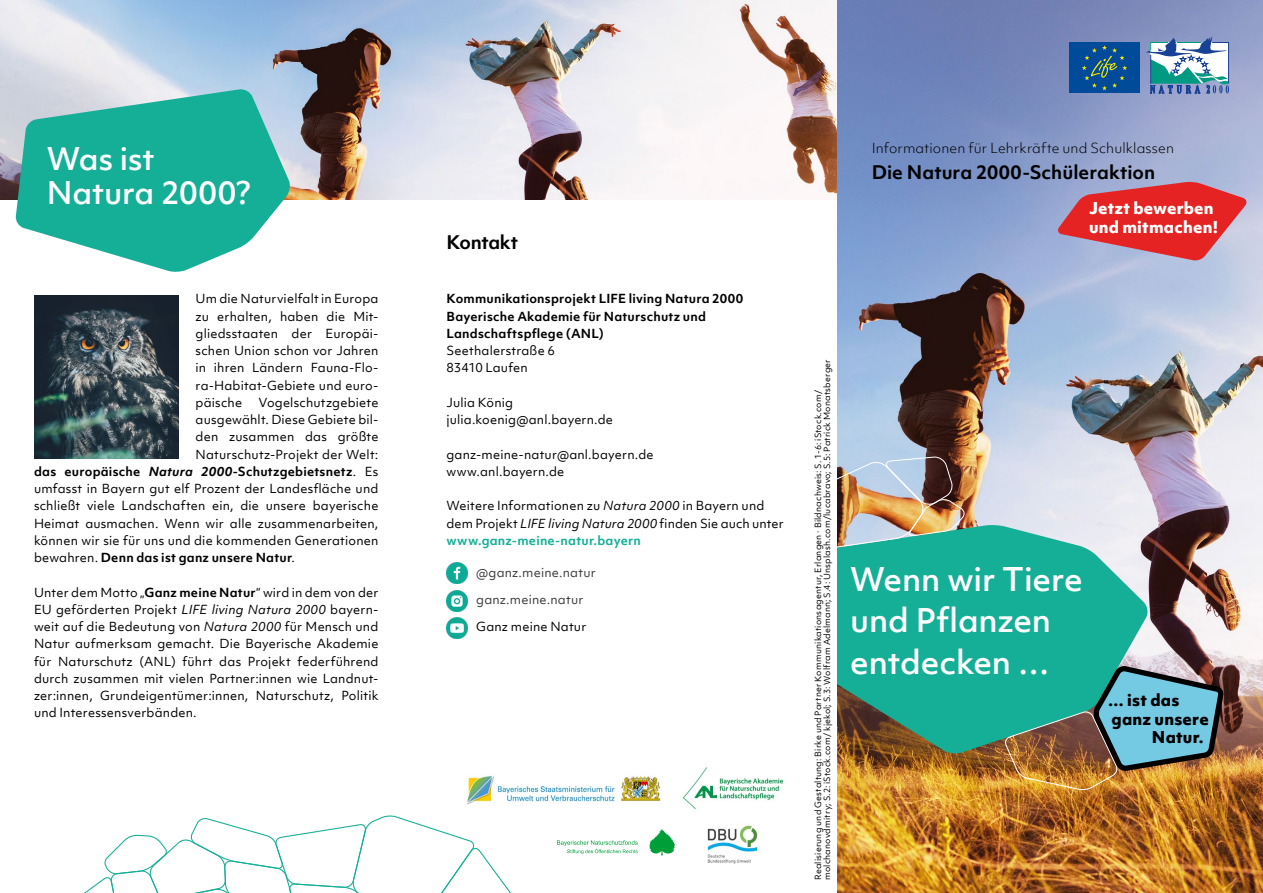
<style>
.page{position:relative;width:1263px;height:893px;background:#fff}
.page>*{position:absolute;margin:0;border:0;box-sizing:border-box;transform-origin:0 0}
.t1{font:500 31.35px/41.5px "Objektiv Mk 1";letter-spacing:-.005em;color:#fff}
.Head_groß{font:500 30px/34.5px "Objektiv Mk 1";letter-spacing:-.005em;color:#fff}
.Head_groß-2{font:700 18px "Objektiv Mk 1";color:#000}
.Head_groß-3{font:700 18px "Objektiv Mk 1";letter-spacing:-.02em;color:#000}
.Head_groß-4{font:800 15.6px/18.8px "Objektiv Mk 1";letter-spacing:.01em;color:#fff}
.t2{font:800 15.6px "Objektiv Mk 1";letter-spacing:.015em;color:#000}
.Head_groß-5{font:300 13.35px "Objektiv Mk 1";letter-spacing:.01em;color:#000}
.Fließtext_neu{font:12px/17.2px "Objektiv Mk 1";letter-spacing:.015em;color:#000;text-align:justify}
.Fließtext_neu-2{font:700 12px/17.2px "Objektiv Mk 1";letter-spacing:.02em;color:#000}
.copy_smaller{font:12px "Objektiv Mk 1";letter-spacing:.015em;color:#3c3c3b}
.copy_smaller-2{font:12px "Objektiv Mk 1";letter-spacing:.015em;color:#000}
.Fließtext{font:8.25px/9px "Objektiv Mk 1";letter-spacing:.025em;color:#000}
.s1{font-style:italic}
.s2{font-weight:400}
.s3{font-weight:700}
.s4{font-weight:700;color:#15af97}
</style>
<div class="page">
<img style="left:0;top:0;width:838px;height:200px">
<img style="left:838px;top:0;width:425px;height:893px">
<svg style="left:14px;top:90px;width:278px;height:182px;background:#4dbeae"></svg>
<svg style="left:1145px;top:36px;width:84px;height:58px"></svg>
<svg style="left:84px;top:815px;width:427px;height:78px"></svg>
<img style="left:34px;top:296px;width:145px;height:163px">
<div style="left:1069px;top:43px;width:70px;height:50px;background:#004a9a"></div>
<svg style="left:1082px;top:45px;width:45px;height:45px"></svg>
<svg style="left:1057px;top:182px;width:190px;height:79px;background:#d15762"></svg>
<svg style="left:838px;top:523px;width:313px;height:233px;background:#31ab95"></svg>
<img style="left:1004px;top:662px;width:223px;height:129px">
<img style="left:838px;top:456px;width:127px;height:93px">
<img style="left:446px;top:618px;width:22px;height:21px">
<img style="left:446px;top:562px;width:22px;height:22px">
<img style="left:446px;top:590px;width:22px;height:21px">
<svg style="left:649px;top:828px;width:26px;height:28px"></svg>
<svg style="left:557px;top:840px;width:81px;height:14px"></svg>
<img style="left:707px;top:825px;width:51px;height:39px">
<img style="left:466px;top:775px;width:195px;height:30px">
<img style="left:682px;top:767px;width:102px;height:43px">
<p class="Head_groß" style="left:47px;top:141px;width:205px">Was ist<br>Natura 2000?</p>
<p class="Fließtext_neu" style="left:196px;top:290px;width:184px">Um die Naturvielfalt in Europa zu erhalten, haben die Mit&shy;gliedsstaaten der Europäi&shy;schen Union schon vor Jahren in ihren Ländern Fauna-Flo&shy;ra-Habitat-Gebiete und euro&shy;päische</p>
<p class="Fließtext_neu" style="left:258px;top:394px;width:121px">Vogelschutzgebiete</p>
<p class="Fließtext_neu" style="left:196px;top:411px;width:184px">ausgewählt. Diese Gebiete bil-</p>
<p class="Fließtext_neu" style="left:196px;top:428px;width:184px">den zusammen das größte</p>
<p class="Fließtext_neu" style="left:196px;top:445px;width:184px">Naturschutz-Projekt der Welt:</p>
<p class="Fließtext_neu-2" style="left:34px;top:462px;width:346px">das europäische <span class="s1">Natura 2000</span>-Schutzgebietsnetz<span class="s2">. Es</span></p>
<p class="Fließtext_neu" style="left:34px;top:480px;width:346px">umfasst in Bayern gut elf Prozent der Landesfläche und</p>
<p class="Fließtext_neu" style="left:34px;top:497px;width:346px">schließt viele Landschaften ein, die unsere bayerische</p>
<p class="Fließtext_neu" style="left:34px;top:514px;width:346px">Heimat ausmachen. Wenn wir alle zusammenarbeiten,</p>
<p class="Fließtext_neu" style="left:34px;top:532px;width:346px">können wir sie für uns und die kommenden Generationen</p>
<p class="Fließtext_neu-2" style="left:34px;top:549px;width:263px"><span class="s2">bewahren.</span> Denn das ist ganz unsere Natur<span class="s2">.</span></p>
<p class="Fließtext_neu" style="left:34px;top:583px;width:346px">Unter dem Motto „<span class="s3">Ganz meine Natur</span>“ wird in dem von der EU geförderten Projekt <span class="s1">LIFE living Natura 2000</span> bayern&shy;weit auf die Bedeutung von <span class="s1">Natura 2000</span> für Mensch und Natur aufmerksam gemacht. Die Bayerische Akademie für Naturschutz (ANL) führt das Projekt federführend durch zusammen mit vielen Partner:innen wie Landnut&shy;zer:innen, Grundeigentümer:innen, Naturschutz, Politik und Interessensverbänden.</p>
<p class="Head_groß-3" style="left:446px;top:229px;width:73px">Kontakt</p>
<p class="Fließtext_neu-2" style="left:446px;top:290px;width:298px">Kommunikationsprojekt LIFE living Natura 2000</p>
<p class="Fließtext_neu-2" style="left:446px;top:307px;width:261px">Bayerische Akademie für Naturschutz und<br>Landschaftspflege (ANL)</p>
<p class="Fließtext_neu" style="left:446px;top:342px;width:110px">Seethalerstraße 6</p>
<p class="Fließtext_neu" style="left:446px;top:359px;width:83px">83410 Laufen</p>
<p class="Fließtext_neu" style="left:446px;top:394px;width:68px">Julia König</p>
<p class="Fließtext_neu" style="left:446px;top:411px;width:168px">julia.koenig@anl.bayern.de</p>
<p class="Fließtext_neu" style="left:446px;top:445px;width:209px">ganz-meine-natur@anl.bayern.de</p>
<p class="Fließtext_neu" style="left:446px;top:463px;width:119px">www.anl.bayern.de</p>
<p class="Fließtext_neu" style="left:446px;top:497px;width:339px;text-align:left">Weitere Informationen zu <span class="s1">Natura 2000</span> in Bayern und dem Projekt <span class="s1">LIFE living Natura 2000</span> finden Sie auch unter <span class="s4">www.ganz-meine-natur.bayern</span></p>
<p class="copy_smaller" style="left:476px;top:564px;width:121px">@ganz.meine.natur</p>
<p class="copy_smaller" style="left:476px;top:591px;width:109px">ganz.meine.natur</p>
<p class="copy_smaller-2" style="left:476px;top:618px;width:112px">Ganz meine Natur</p>
<p class="Head_groß-5" style="left:872px;top:139px;width:304px">Informationen für Lehrkräfte und Schulklassen</p>
<p class="Head_groß-2" style="left:872px;top:159px;width:285px">Die Natura 2000-Schüleraktion</p>
<p class="Head_groß-4" style="left:1089px;top:198px;width:131px">Jetzt bewerben und mitmachen!</p>
<p class="Fließtext" style="left:814px;top:880px;width:522px;rotate:-90deg">Realisierung und Gestaltung: Birke und Partner Kommunikationsagentur, Erlangen · Bildnachweis: S. 1-6: iStock.com/ molchanovdmitry; S.2: iStock.com/ kjekol; S.3: Wolfram Adelmann; S.4: Unsplash.com/lucabravo; S.5: Patrick Monatsberger</p>
<p class="t1" style="left:850px;top:558px;width:234px">Wenn wir Tiere und Pflanzen entdecken …</p>
<p class="t2" style="left:1108px;top:689px;width:73px">… ist das</p>
<p class="t2" style="left:1111px;top:707px;width:99px">ganz unsere</p>
<p class="t2" style="left:1152px;top:726px;width:53px">Natur.</p>
</div>
